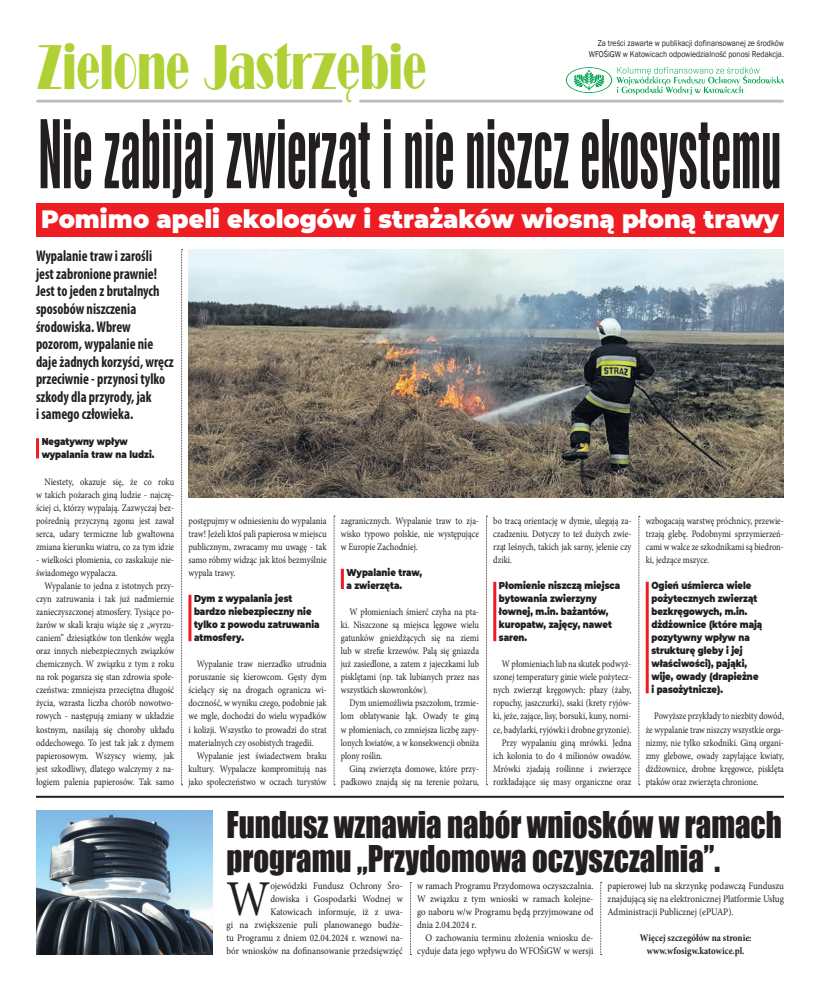
<style>
.page{position:relative;width:820px;height:993px;background:#fff}
.page>*{position:absolute;margin:0;border:0;box-sizing:border-box;transform-origin:0 0}
.Tekst{font:88.2px "Swis 924 EU";color:#231f20;scale:.71 1}
.autor{font:65.2px "Bravo";color:#b0d136;scale:.59 1}
.Tekst-2{font:50.1px "Minion Pro";color:#231f20;scale:.9 1}
.tytul_maly{font:33.9px "Impact";color:#231f20;scale:.91 1}
.Tekst-3{font:900 25px "Montserrat";color:#fff;scale:.96 1}
.Tekst-4{font:700 condensed 15.6px/17.5px "Myriad Pro";color:#231f20;scale:.9 1}
.Tekst-5{font:10px/13px "Minion Pro";color:#231f20;text-align:justify;scale:.85 1}
.Tekst-6{font:10px/13px "Minion Pro";color:#231f20;text-align:justify;scale:.86 1}
.Tekst-7{font:10px/13px "Minion Pro";color:#231f20;text-align:right;scale:.9 1}
.t1{font:900 10px/13px "Montserrat";color:#231f20;scale:.85 1}
.Tekst-8{font:10px/13px "Minion Pro";color:#231f20;text-align:justify;scale:.84 1}
.Tekst-9{font:10px/13px "Minion Pro";color:#231f20;text-align:justify;scale:.83 1}
.Tekst-10{font:700 10px "Minion Pro";color:#231f20;scale:.9 1}
.tekst{font:8.7px "Franklin Gothic";color:#231f20;scale:.88 1}
</style>
<div class="page">
<hr style="left:37px;top:100px;width:304px;height:3px;background:#bcbdc0">
<hr style="left:360px;top:100px;width:422px;height:3px;background:#bcbdc0">
<svg style="left:565px;top:67px;width:218px;height:28px"></svg>
<img style="left:36px;top:810px;width:176px;height:144px">
<hr style="left:36px;top:795px;width:747px;height:2px;background:#231f20">
<svg style="left:410px;top:882px;width:1px;height:72px"></svg>
<svg style="left:600px;top:882px;width:1px;height:72px"></svg>
<div style="left:36px;top:203px;width:747px;height:33px;background:#ee1d23"></div>
<img style="left:188px;top:249px;width:595px;height:248px">
<hr style="left:36px;top:438px;width:3px;height:20px;background:#ee1d23">
<hr style="left:188px;top:594px;width:3px;height:47px;background:#ee1d23">
<hr style="left:341px;top:568px;width:3px;height:20px;background:#ee1d23">
<hr style="left:493px;top:581px;width:3px;height:60px;background:#ee1d23">
<hr style="left:645px;top:581px;width:3px;height:112px;background:#ee1d23">
<svg style="left:638px;top:516px;width:1px;height:269px"></svg>
<svg style="left:486px;top:515px;width:1px;height:270px"></svg>
<svg style="left:333px;top:515px;width:2px;height:270px"></svg>
<svg style="left:181px;top:249px;width:1px;height:536px"></svg>
<p class="autor" style="left:36px;top:31px;width:661px">Zielone Jastrzębie</p>
<p class="tekst" style="left:597px;top:38px;width:213px">Za treści zawarte w publikacji dofinansowanej ze środków</p>
<p class="tekst" style="left:588px;top:48px;width:223px">WFOŚiGW w Katowicach odpowiedzialność ponosi Redakcja.</p>
<p class="Tekst" style="left:39px;top:101px;width:1047px">Nie zabijaj zwierząt i nie niszcz ekosystemu</p>
<p class="Tekst-3" style="left:41px;top:200px;width:769px">Pomimo apeli ekologów i strażaków wiosną płoną trawy</p>
<p class="Tekst-4" style="left:36px;top:247px;width:154px">Wypalanie traw i zarośli jest zabronione prawnie!<br>Jest to jeden z brutalnych sposobów niszczenia środowiska. Wbrew pozorom, wypalanie nie daje żadnych korzyści, wręcz przeciwnie - przynosi tylko szkody dla przyrody, jak<br>i samego człowieka.</p>
<p class="t1" style="left:42px;top:434px;width:134px">Negatywny wpływ wypalania traw na ludzi.</p>
<p class="Tekst-5" style="left:36px;top:475px;width:164px;text-indent:9px">Niestety, okazuje się, że co roku w takich pożarach giną ludzie - najczę&shy;ściej ci, którzy wypalają. Zazwyczaj bez&shy;pośrednią przyczyną zgonu jest zawał serca, udary termiczne lub gwałtowna zmiana kierunku wiatru, co za tym idzie</p>
<p class="Tekst-5" style="left:36px;top:553px;width:164px">- wielkości płomienia, co zaskakuje nie&shy;świadomego wypalacza.</p>
<p class="Tekst-6" style="left:36px;top:579px;width:162px;text-indent:9px">Wypalanie to jedna z istotnych przy&shy;czyn zatruwania i tak już nadmiernie zanieczyszczonej atmosfery. Tysiące po&shy;żarów w skali kraju wiąże się z „wyrzu&shy;caniem” dziesiątków ton tlenków węgla oraz innych niebezpiecznych związków chemicznych. W związku z tym z roku na rok pogarsza się stan zdrowia społe&shy;czeństwa: zmniejsza przeciętna długość życia, wzrasta liczba chorób nowotwo&shy;rowych - następują zmiany w układzie kostnym, nasilają się choroby układu oddechowego. To jest tak jak z dymem papierosowym. Wszyscy wiemy, jak jest szkodliwy, dlatego walczymy z na&shy;łogiem palenia papierosów. Tak samo</p>
<p class="Tekst-6" style="left:188px;top:514px;width:162px">postępujmy w odniesieniu do wypalania traw! Jeżeli ktoś pali papierosa w miejscu publicznym, zwracamy mu uwagę - tak samo róbmy widząc jak ktoś bezmyślnie wypala trawy.</p>
<p class="t1" style="left:194px;top:591px;width:149px">Dym z wypalania jest bardzo niebezpieczny nie tylko z powodu zatruwania atmosfery.</p>
<p class="Tekst-5" style="left:188px;top:657px;width:164px;text-indent:9px">Wypalanie traw nierzadko utrudnia poruszanie się kierowcom. Gęsty dym ścielący się na drogach ogranicza wi&shy;doczność, w wyniku czego, podobnie jak we mgle, dochodzi do wielu wypadków i kolizji. Wszystko to prowadzi do strat materialnych czy osobistych tragedii.</p>
<p class="Tekst-5" style="left:188px;top:748px;width:164px;text-indent:9px">Wypalanie jest świadectwem braku kultury. Wypalacze kompromitują nas jako społeczeństwo w oczach turystów</p>
<p class="Tekst-5" style="left:341px;top:514px;width:164px">zagranicznych. Wypalanie traw to zja&shy;wisko typowo polskie, nie występujące w Europie Zachodniej.</p>
<p class="t1" style="left:346px;top:565px;width:90px">Wypalanie traw, a zwierzęta.</p>
<p class="Tekst-5" style="left:341px;top:605px;width:164px;text-indent:9px">W płomieniach śmierć czyha na pta&shy;ki. Niszczone są miejsca lęgowe wielu gatunków gnieżdżących się na ziemi lub w strefie krzewów. Palą się gniazda już zasiedlone, a zatem z jajeczkami lub pisklętami (np. tak lubianych przez nas wszystkich skowronków).</p>
<p class="Tekst-9" style="left:341px;top:696px;width:168px;text-indent:9px">Dym uniemożliwia pszczołom, trzmie&shy;lom oblatywanie łąk. Owady te giną w płomieniach, co zmniejsza liczbę zapy&shy;lonych kwiatów, a w konsekwencji obniża plony roślin.</p>
<p class="Tekst-5" style="left:341px;top:761px;width:164px;text-align:right">Giną zwierzęta domowe, które przy&shy;padkowo znajdą się na terenie pożaru,</p>
<p class="Tekst-5" style="left:493px;top:514px;width:164px">bo tracą orientację w dymie, ulegają za&shy;czadzeniu. Dotyczy to też dużych zwie&shy;rząt leśnych, takich jak sarny, jelenie czy dziki.</p>
<p class="t1" style="left:499px;top:578px;width:144px">Płomienie niszczą miejsca bytowania zwierzyny łownej, m.in. bażantów, kuropatw, zajęcy, nawet saren.</p>
<p class="Tekst-5" style="left:493px;top:657px;width:164px;text-indent:9px">W płomieniach lub na skutek podwyż&shy;szonej temperatury ginie wiele pożytecz&shy;nych zwierząt kręgowych: płazy (żaby, ropuchy, jaszczurki), ssaki (krety ryjów&shy;ki, jeże, zające, lisy, borsuki, kuny, norni&shy;ce, badylarki, ryjówki i drobne gryzonie).</p>
<p class="Tekst-5" style="left:493px;top:735px;width:164px;text-indent:9px">Przy wypalaniu giną mrówki. Jedna ich kolonia to do 4 milionów owadów.<br>Mrówki zjadają roślinne i zwierzęce rozkładające się masy organiczne oraz</p>
<p class="Tekst-5" style="left:645px;top:514px;width:164px">wzbogacają warstwę próchnicy, przewie&shy;trzają glebę. Podobnymi sprzymierzeń&shy;cami w walce ze szkodnikami są biedron&shy;ki, jedzące mszyce.</p>
<p class="t1" style="left:651px;top:578px;width:132px">Ogień uśmierca wiele pożytecznych zwierząt bezkręgowych, m.in. dżdżownice (które mają pozytywny wpływ na strukturę gleby i jej właściwości), pająki, wije, owady (drapieżne i pasożytnicze).</p>
<p class="Tekst-8" style="left:645px;top:709px;width:166px;text-indent:9px">Powyższe przykłady to niezbity dowód, że wypalanie traw niszczy wszystkie orga&shy;nizmy, nie tylko szkodniki. Giną organi&shy;zmy glebowe, owady zapylające kwiaty, dżdżownice, drobne kręgowce, pisklęta ptaków oraz zwierzęta chronione.</p>
<p class="tytul_maly" style="left:226px;top:797px;width:611px">Fundusz wznawia nabór wniosków w ramach</p>
<p class="tytul_maly" style="left:226px;top:831px;width:543px">programu „Przydomowa oczyszczalnia”.</p>
<p class="Tekst-7" style="left:226px;top:879px;width:197px">ojewódzki Fundusz Ochrony Śro-<br>dowiska i Gospodarki Wodnej w Katowicach informuje, iż z uwa-<br>gi na zwiększenie puli planowanego budże&shy;tu Programu z dniem 02.04.2024 r. wznowi na&shy;bór wniosków na dofinansowanie przedsięwzięć</p>
<p class="Tekst-7" style="left:417px;top:879px;width:197px;text-align:justify">w ramach Programu Przydomowa oczyszczalnia.<br>W związku z tym wnioski w ramach kolejne&shy;go naboru w/w Programu będą przyjmowane od dnia 2.04.2024 r.</p>
<p class="Tekst-2" style="left:226px;top:865px;width:50px">W</p>
<p class="Tekst-7" style="left:417px;top:931px;width:197px">O zachowaniu terminu złożenia wniosku de&shy;cyduje data jego wpływu do WFOŚiGW w wersji</p>
<p class="Tekst-7" style="left:607px;top:879px;width:197px;text-align:justify">papierowej lub na skrzynkę podawczą Funduszu znajdującą się na elektronicznej Platformie Usług Administracji Publicznej (ePUAP).</p>
<p class="Tekst-10" style="left:639px;top:930px;width:125px">Więcej szczegółów na stronie:</p>
<p class="Tekst-10" style="left:646px;top:943px;width:110px">www.wfosigw.katowice.pl.</p>
</div>
